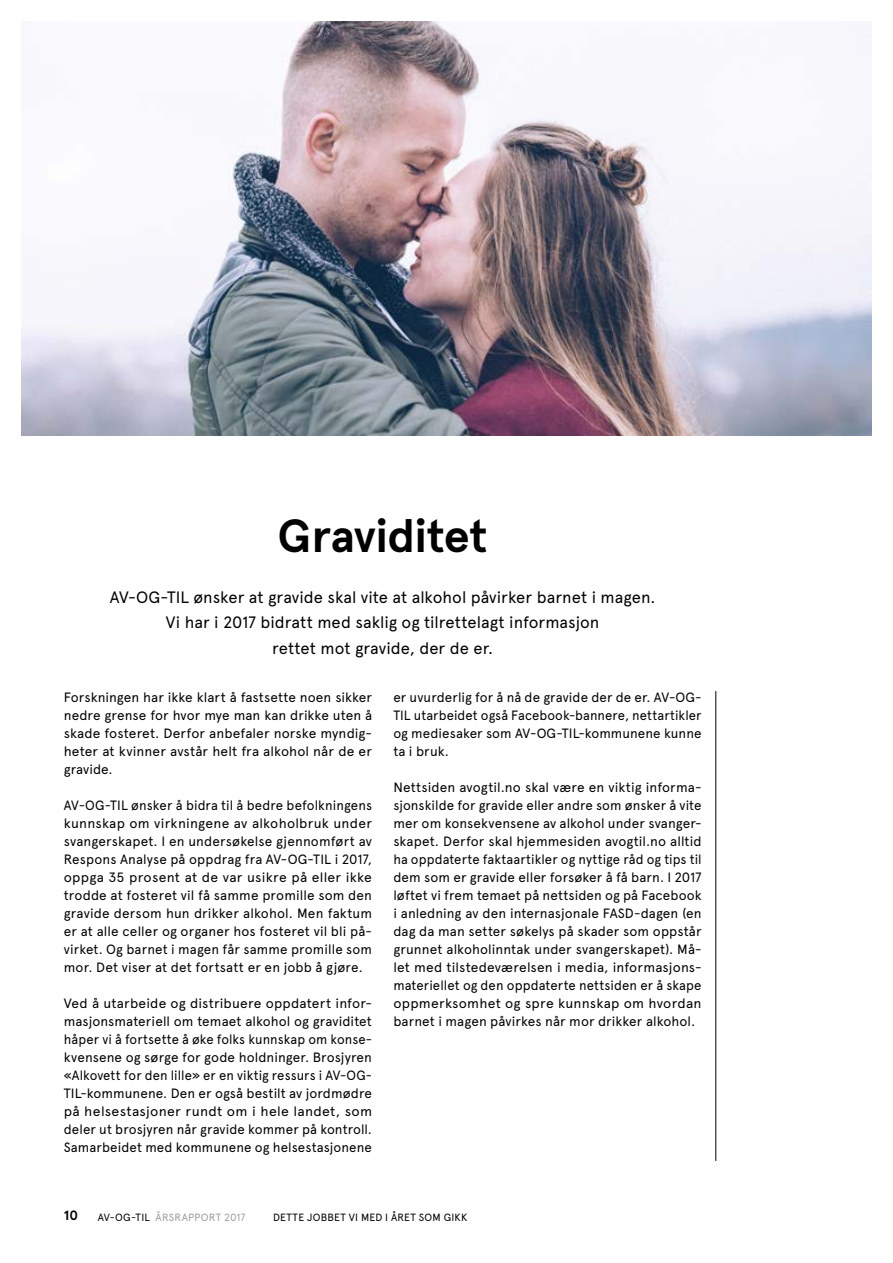
<style>
.page{position:relative;width:893px;height:1263px;background:#fff}
.page>*{position:absolute;margin:0;border:0;box-sizing:border-box;transform-origin:0 0}
.t1{font:700 46.5px "Apercu Pro";letter-spacing:-.005em;color:#000}
.t2{font:16.5px/25.5px "Apercu Pro";color:#000;text-align:center}
.t3{font:13.5px/18px "Apercu Pro";letter-spacing:.005em;color:#000}
.t4{font:700 13.5px "Apercu Pro";color:#000}
.t5{font:10.5px "Apercu Pro";letter-spacing:.025em;color:#000}
.t6{font:10.5px "Apercu Pro";letter-spacing:.02em;color:#9d9d9c}
.s1{color:#000}
</style>
<div class="page">
<hr style="left:715px;top:691px;width:1px;height:470px;background:#000">
<img style="left:21px;top:21px;width:851px;height:414px">
<h1 class="t1" style="left:278px;top:500px;width:212px">Graviditet</h1>
<p class="t2" style="left:110px;top:583px;width:547px">AV-OG-TIL ønsker at gravide skal vite at alkohol påvirker barnet i magen.<br>Vi har i 2017 bidratt med saklig og tilrettelagt informasjon<br>rettet mot gravide, der de er.</p>
<p class="t3" style="left:64px;top:687px;width:310px;text-align:justify">Forskningen har ikke klart å fastsette noen sikker nedre grense for hvor mye man kan drikke uten å skade fosteret. Derfor anbefaler norske myndig‑ heter at kvinner avstår helt fra alkohol når de er gravide.</p>
<p class="t3" style="left:64px;top:795px;width:310px;text-align:justify">AV-OG-TIL ønsker å bidra til å bedre befolkningens kunnskap om virkningene av alkoholbruk under svangerskapet. I en undersøkelse gjennomført av Respons Analyse på oppdrag fra AV-OG-TIL i 2017, oppga 35 prosent at de var usikre på eller ikke trodde at fosteret vil få samme promille som den gravide dersom hun drikker alkohol. Men faktum er at alle celler og organer hos fosteret vil bli på‑ virket. Og barnet i magen får samme promille som mor. Det viser at det fortsatt er en jobb å gjøre.</p>
<p class="t3" style="left:64px;top:993px;width:310px">Ved å utarbeide og distribuere oppdatert infor‑ masjonsmateriell om temaet alkohol og graviditet håper vi å fortsette å øke folks kunnskap om konse&shy;kvensene og sørge for gode holdninger. Brosjyren «Alkovett for den lille» er en viktig ressurs i AV-OG-TIL-kommunene. Den er også bestilt av jordmødre på helsestasjoner rundt om i hele landet, som deler ut brosjyren når gravide kommer på kontroll.<br>Samarbeidet med kommunene og helsestasjonene</p>
<p class="t3" style="left:393px;top:687px;width:310px">er uvurderlig for å nå de gravide der de er. AV-OG-TIL utarbeidet også Facebook-bannere, nettartikler og mediesaker som AV-OG-TIL-kommunene kunne ta i bruk.</p>
<p class="t3" style="left:393px;top:777px;width:310px">Nettsiden avogtil.no skal være en viktig informa‑ sjonskilde for gravide eller andre som ønsker å vite mer om konsekvensene av alkohol under svanger‑ skapet. Derfor skal hjemmesiden avogtil.no alltid ha oppdaterte faktaartikler og nyttige råd og tips til dem som er gravide eller forsøker å få barn. I 2017 løftet vi frem temaet på nettsiden og på Facebook i anledning av den internasjonale FASD-dagen (en dag da man setter søkelys på skader som oppstår grunnet alkoholinntak under svangerskapet). Må‑ let med tilstedeværelsen i media, informasjons&shy;materiellet og den oppdaterte nettsiden er å skape oppmerksomhet og spre kunnskap om hvordan barnet i magen påvirkes når mor drikker alkohol.</p>
<p class="t4" style="left:64px;top:1205px;width:16px">10</p>
<p class="t6" style="left:98px;top:1209px;width:149px"><span class="s1">AV-OG-TIL</span> ÅRSRAPPORT 2017</p>
<p class="t5" style="left:273px;top:1209px;width:196px">DETTE JOBBET VI MED I ÅRET SOM GIKK</p>
</div>
